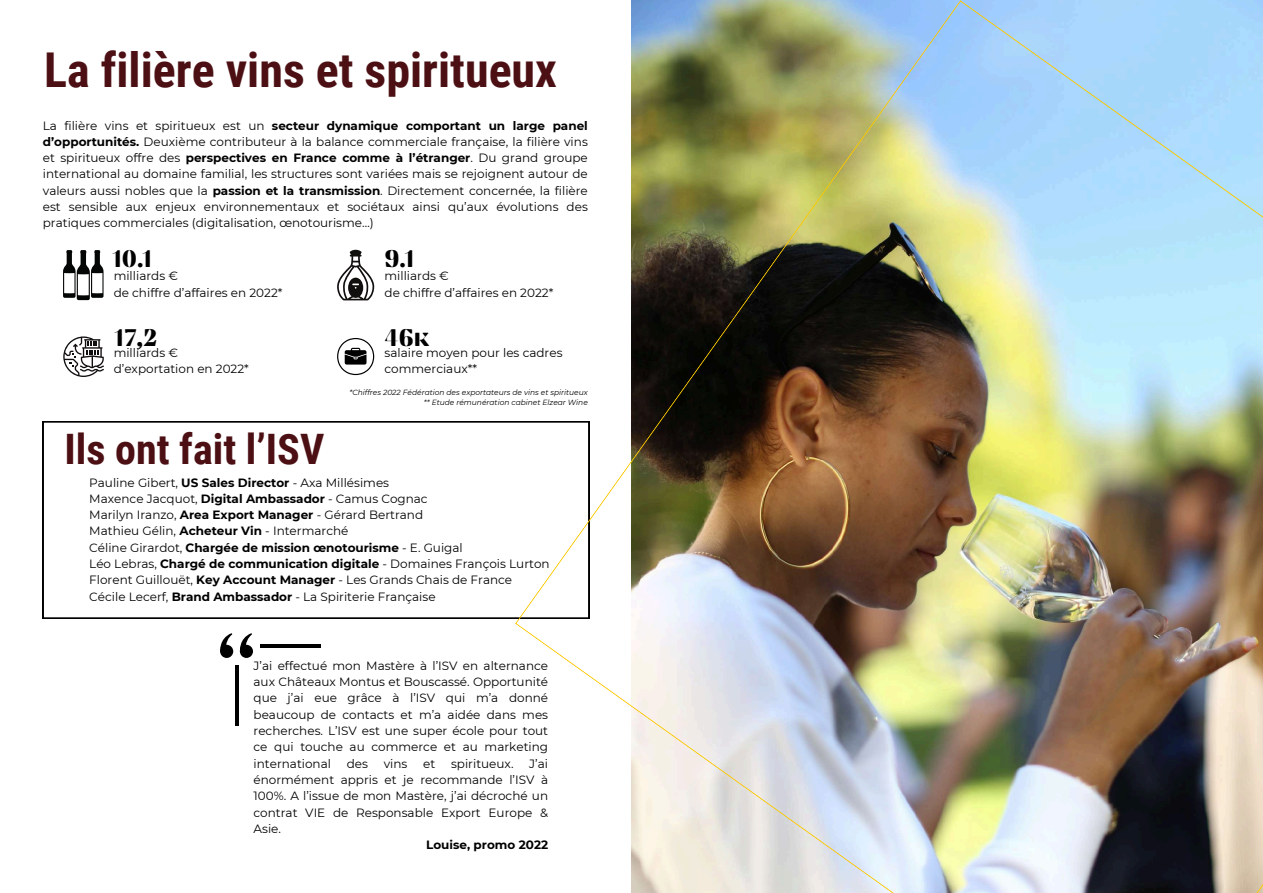
<style>
.page{position:relative;width:1263px;height:893px;background:#fff}
.page>*{position:absolute;margin:0;border:0;box-sizing:border-box;transform-origin:0 0}
.t1{font:700 48px "Roboto Condensed";color:#4c1014}
.t2{font:700 42px "Roboto Condensed";color:#4c1014}
.t3{font:24px "Findel Display";color:#000}
.t4{font:12px/16.4px "Montserrat";color:#000}
.t5{font:700 12px "Montserrat";color:#000}
.t6{font:italic 7.5px/10.1px "Montserrat";color:#000;text-align:right}
.s1{font-weight:700}
</style>
<div class="page">
<svg style="left:63px;top:336px;width:41px;height:41px"></svg>
<svg style="left:63px;top:250px;width:41px;height:50px"></svg>
<svg style="left:337px;top:250px;width:37px;height:50px"></svg>
<svg style="left:337px;top:338px;width:37px;height:37px"></svg>
<svg style="left:43px;top:421px;width:472px;height:197px"></svg>
<svg style="left:240px;top:645px;width:13px;height:13px"></svg>
<svg style="left:239px;top:633px;width:13px;height:23px"></svg>
<svg style="left:220px;top:645px;width:13px;height:13px"></svg>
<svg style="left:220px;top:633px;width:13px;height:23px"></svg>
<hr style="left:235px;top:665px;width:3px;height:61px;background:#000">
<hr style="left:260px;top:644px;width:61px;height:3px;background:#000">
<img style="left:515px;top:0;width:748px;height:893px">
<h1 class="t1" style="left:44px;top:43px;width:514px">La filière vins et spiritueux</h1>
<p class="t4" style="left:43px;top:117px;width:546px;text-align:justify">La filière vins et spiritueux est un <span class="s1">secteur dynamique comportant un large panel d’opportunités.</span> Deuxième contributeur à la balance commerciale française, la filière vins et spiritueux offre des <span class="s1">perspectives en France comme à l’étranger</span>. Du grand groupe international au domaine familial, les structures sont variées mais se rejoignent autour de valeurs aussi nobles que la <span class="s1">passion et la transmission</span>. Directement concernée, la filière est sensible aux enjeux environnementaux et sociétaux ainsi qu’aux évolutions des pratiques commerciales (digitalisation, œnotourisme…)</p>
<h3 class="t3" style="left:113px;top:245px;width:40px">10.1</h3>
<p class="t4" style="left:114px;top:268px;width:170px">milliards €<br>de chiffre d’affaires en 2022*</p>
<h3 class="t3" style="left:115px;top:323px;width:43px">17,2</h3>
<p class="t4" style="left:114px;top:345px;width:137px">milliards € d’exportation en 2022*</p>
<h2 class="t2" style="left:64px;top:425px;width:261px">Ils ont fait l’ISV</h2>
<h3 class="t3" style="left:384px;top:245px;width:31px">9.1</h3>
<p class="t4" style="left:384px;top:268px;width:170px">milliards €<br>de chiffre d’affaires en 2022*</p>
<h3 class="t3" style="left:384px;top:323px;width:47px">46k</h3>
<p class="t4" style="left:384px;top:345px;width:180px">salaire moyen pour les cadres commerciaux**</p>
<p class="t6" style="left:349px;top:387px;width:240px">*Chiffres 2022 Fédération des exportateurs de vins et spiritueux ** Etude rémunération cabinet Elzear Wine</p>
<p class="t4" style="left:89px;top:474px;width:462px">Pauline Gibert, <span class="s1">US Sales Director</span> - Axa Millésimes<br>Maxence Jacquot, <span class="s1">Digital Ambassador</span> - Camus Cognac<br>Marilyn Iranzo, <span class="s1">Area Export Manager</span> - Gérard Bertrand<br>Mathieu Gélin, <span class="s1">Acheteur Vin</span> - Intermarché<br>Céline Girardot, <span class="s1">Chargée de mission œnotourisme</span> - E. Guigal<br>Léo Lebras, <span class="s1">Chargé de communication digitale</span> - Domaines François Lurton Florent Guillouët, <span class="s1">Key Account Manager</span> - Les Grands Chais de France Cécile Lecerf, <span class="s1">Brand Ambassador</span> - La Spiriterie Française</p>
<p class="t4" style="left:254px;top:657px;width:296px;text-align:justify">J’ai effectué mon Mastère à l’ISV en alternance aux Châteaux Montus et Bouscassé. Opportunité que j’ai eue grâce à l’ISV qui m’a donné beaucoup de contacts et m’a aidée dans mes recherches. L’ISV est une super école pour tout ce qui touche au commerce et au marketing international</p>
<p class="t4" style="left:254px;top:755px;width:296px;text-align:justify;text-indent:276px">J’ai énormément appris et je recommande l’ISV à 100%. A l’issue de mon Mastère, j’ai décroché un contrat VIE de Responsable Export Europe &amp; Asie.</p>
<p class="t5" style="left:426px;top:837px;width:123px">Louise, promo 2022</p>
<p class="t4" style="left:347px;top:755px;width:23px">des</p>
<p class="t4" style="left:384px;top:755px;width:25px">vins</p>
<p class="t4" style="left:423px;top:755px;width:14px">et</p>
<p class="t4" style="left:451px;top:755px;width:64px">spiritueux.</p>
</div>
